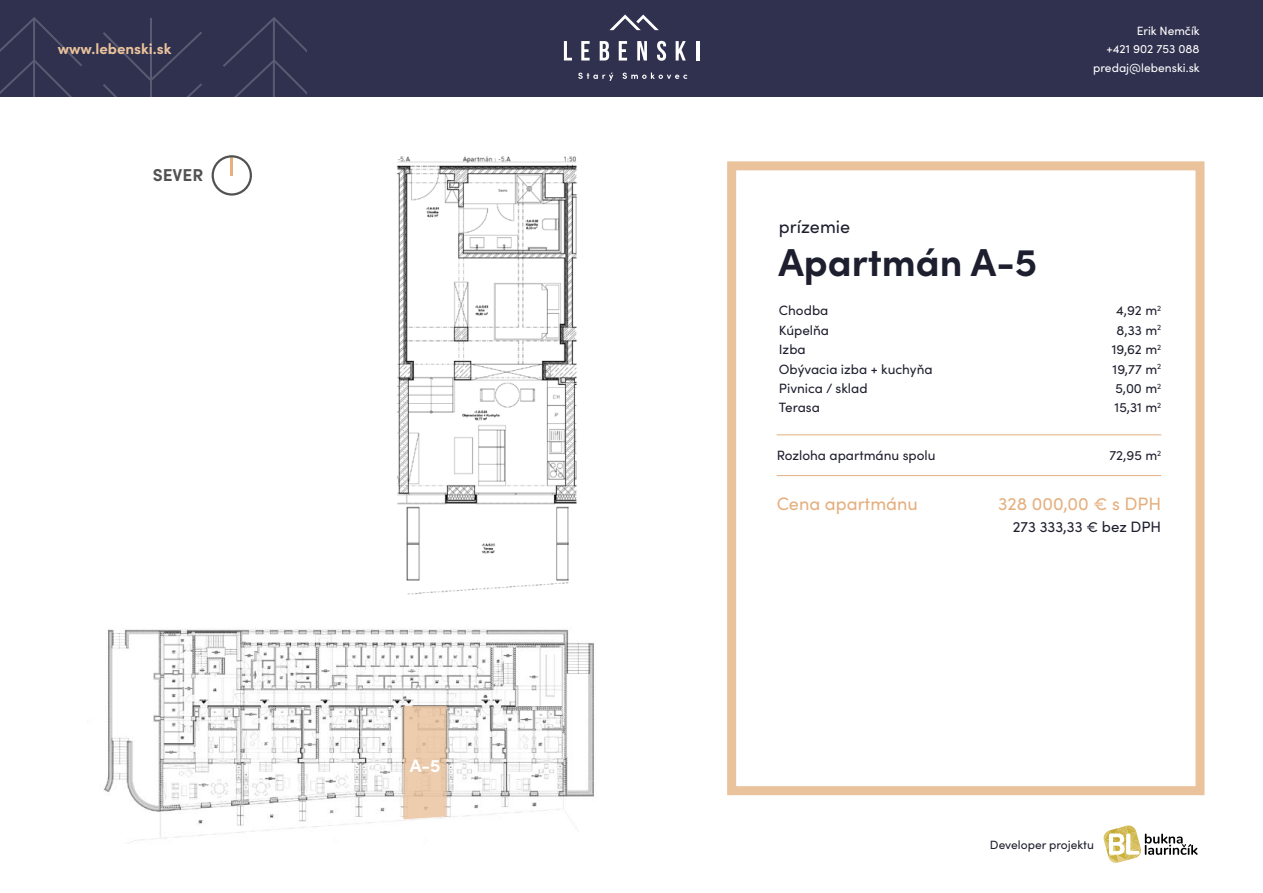
<style>
.page{position:relative;width:1263px;height:893px;background:#fff}
.page>*{position:absolute;margin:0;border:0;box-sizing:border-box;transform-origin:0 0}
.t1{font:700 39px "Sofia Pro";color:#1e1f2e}
.t2{font:18px "Sofia Pro";color:#e5af7f}
.t3{font:18px "Sofia Pro";color:#1e1f2e}
.t4{font:700 18px "Sofia Pro";color:#fff}
.t5{font:700 17.25px "Sofia Pro";color:#515251}
.t6{font:15px "Sofia Pro";color:#1e1f2e}
.t7{font:700 15px "Sofia Pro";color:#eac29c}
.t8{font:13.5px/19.4px "Sofia Pro";color:#1e1f2e}
.t9{font:12px/18.6px "Sofia Pro";color:#fff;text-align:right}
.t10{font:12px "Sofia Pro";color:#1e1f2e}
</style>
<div class="page">
<div style="left:727px;top:161px;width:477px;height:634px;border:9px solid #eac29c"></div>
<div style="left:0;top:0;width:1263px;height:97px;background:#30314f"></div>
<svg style="left:223px;top:17px;width:83px;height:80px"></svg>
<svg style="left:0;top:17px;width:82px;height:80px"></svg>
<svg style="left:103px;top:18px;width:99px;height:79px"></svg>
<svg style="left:578px;top:73px;width:35px;height:8px"></svg>
<svg style="left:623px;top:73px;width:64px;height:6px"></svg>
<svg style="left:564px;top:41px;width:8px;height:20px"></svg>
<svg style="left:581px;top:41px;width:9px;height:20px"></svg>
<svg style="left:600px;top:41px;width:9px;height:20px"></svg>
<svg style="left:619px;top:41px;width:8px;height:20px"></svg>
<svg style="left:637px;top:41px;width:10px;height:20px"></svg>
<svg style="left:657px;top:41px;width:9px;height:20px"></svg>
<svg style="left:676px;top:41px;width:10px;height:20px"></svg>
<hr style="left:696px;top:41px;width:3px;height:20px;background:#fff">
<svg style="left:609px;top:14px;width:50px;height:16px"></svg>
<svg style="left:1103px;top:825px;width:94px;height:38px"></svg>
<hr style="left:777px;top:435px;width:384px;height:1px;background:#e5af7f">
<hr style="left:777px;top:475px;width:384px;height:1px;background:#e5af7f">
<img style="left:396px;top:156px;width:181px;height:439px">
<img style="left:103px;top:627px;width:491px;height:216px">
<svg style="left:231px;top:158px;width:2px;height:17px"></svg>
<div style="left:212px;top:155px;width:40px;height:41px;border:2px solid #515251;border-radius:50%"></div>
<svg style="left:403px;top:706px;width:44px;height:113px;background:#e8c8aa"></svg>
<p class="t7" style="left:58px;top:38px;width:115px">www.lebenski.sk</p>
<p class="t5" style="left:153px;top:162px;width:52px">SEVER</p>
<h2 class="t4" style="left:410px;top:751px;width:32px">A-5</h2>
<p class="t9" style="left:1093px;top:20px;width:108px">Erik Nemčík<br>+421 902 753 088 predaj@lebenski.sk</p>
<h2 class="t3" style="left:779px;top:213px;width:73px">prízemie</h2>
<h1 class="t1" style="left:778px;top:232px;width:260px">Apartmán A-5</h1>
<p class="t8" style="left:779px;top:300px;width:155px">Chodba<br>Kúpelňa<br>Izba<br>Obývacia izba + kuchyňa<br>Pivnica / sklad<br>Terasa</p>
<p class="t8" style="left:1112px;top:300px;width:51px;text-align:center">4,92 m<sup>2<br></sup>8,33 m<sup>2<br></sup>19,62 m<sup>2<br></sup>19,77 m<sup>2<br></sup>5,00 m<sup>2<br></sup>15,31 m<sup>2</sup></p>
<p class="t8" style="left:777px;top:445px;width:160px">Rozloha apartmánu spolu</p>
<p class="t8" style="left:1109px;top:445px;width:53px">72,95 m<sup>2</sup></p>
<h2 class="t2" style="left:777px;top:490px;width:143px">Cena apartmánu</h2>
<h2 class="t2" style="left:998px;top:490px;width:165px">328 000,00 € s DPH</h2>
<p class="t6" style="left:1013px;top:516px;width:150px">273 333,33 € bez DPH</p>
<p class="t10" style="left:990px;top:836px;width:106px">Developer projektu</p>
</div>
